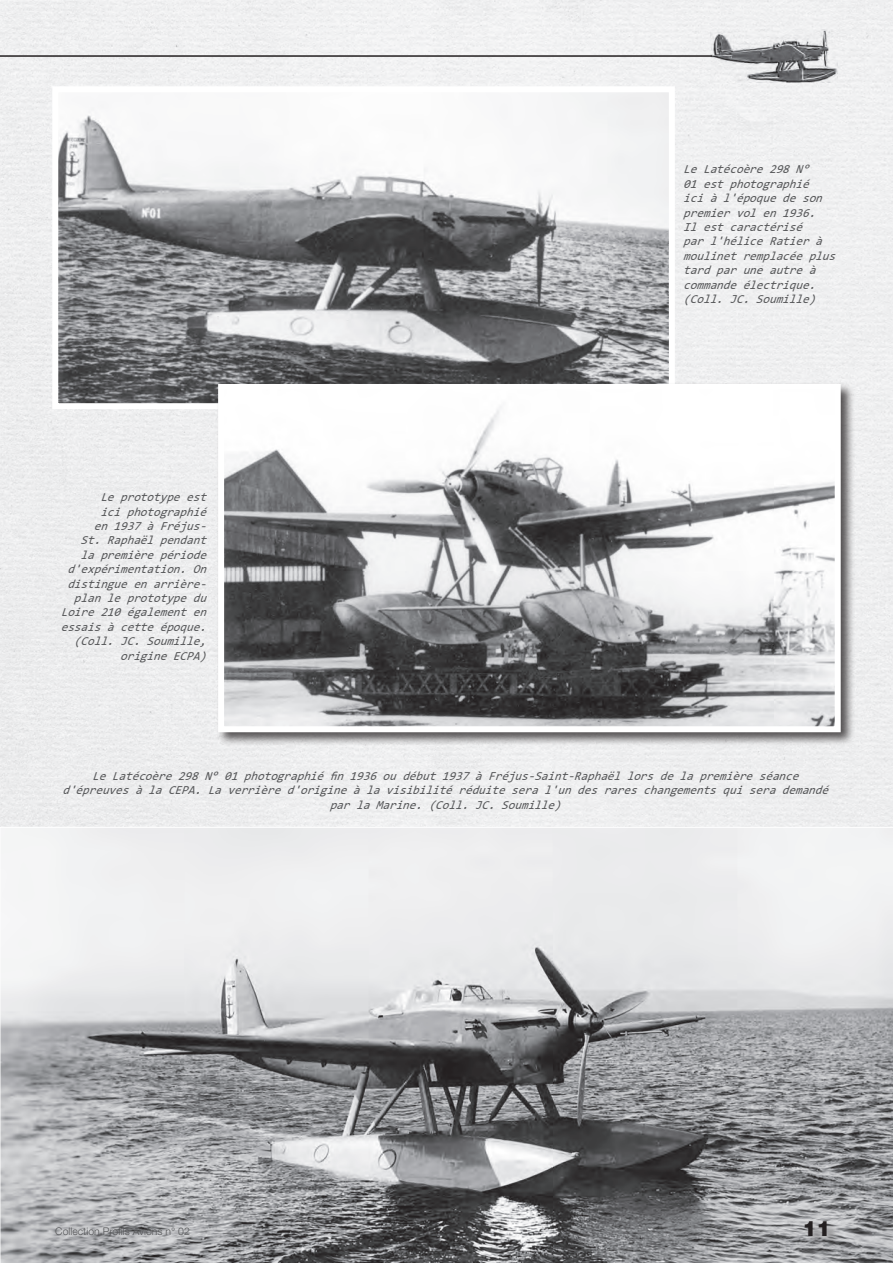
<style>
.page{position:relative;width:893px;height:1263px;background:#fff}
.page>*{position:absolute;margin:0;border:0;box-sizing:border-box;transform-origin:0 0}
.t1{font:900 21px "Helvetica Neue LT Com";color:#231f20}
.t2{font:italic 12px/14.4px "Tahoma";color:#57585a}
.t3{font:300 10.5px "Helvetica Neue LT Com";color:#57585a}
</style>
<div class="page">
<div style="left:0;top:0;width:893px;height:827px;background:#eeeff0"></div>
<svg style="left:0;top:828px;width:893px;height:435px"></svg>
<img style="left:59px;top:93px;width:609px;height:309px">
<div style="left:216px;top:382px;width:639px;height:364px;background:#231f20;opacity:.75"></div>
<img style="left:225px;top:391px;width:609px;height:334px">
<div style="left:218px;top:384px;width:623px;height:348px;border:6px solid #fff"></div>
<img style="left:710px;top:30px;width:128px;height:52px">
<hr style="left:0;top:55px;width:712px;height:2px;background:#231f20">
<div style="left:803px;top:1220px;width:38px;height:30px;background:#231f20;opacity:.5"></div>
<p class="t2" style="left:62px;top:490px;width:147px;text-align:right">Le prototype est<br>ici photographié<br>en 1937 à Fréjus-<br>St. Raphaël pendant<br>la première période d’expérimentation. On distingue en arrière&shy;plan le prototype du<br>Loire 210 également en essais à cette époque. (Coll. JC. Soumille, origine ECPA)</p>
<p class="t2" style="left:685px;top:162px;width:153px">Le Latécoère 298 N°<br>01 est photographié<br>ici à l’époque de son premier vol en 1936.<br>Il est caractérisé<br>par l’hélice Ratier à moulinet remplacée plus tard par une autre à commande électrique. (Coll. JC. Soumille)</p>
<p class="t2" style="left:64px;top:769px;width:767px;text-align:center">Le Latécoère 298 N° 01 photographié fin 1936 ou début 1937 à Fréjus-Saint-Raphaël lors de la première séance d’épreuves à la CEPA. La verrière d’origine à la visibilité réduite sera l’un des rares changements qui sera demandé par la Marine. (Coll. JC. Soumille)</p>
<p class="t3" style="left:55px;top:1225px;width:136px">Collection Profils Avions n° 02</p>
<h1 class="t1" style="left:802px;top:1216px;width:30px">11</h1>
</div>
